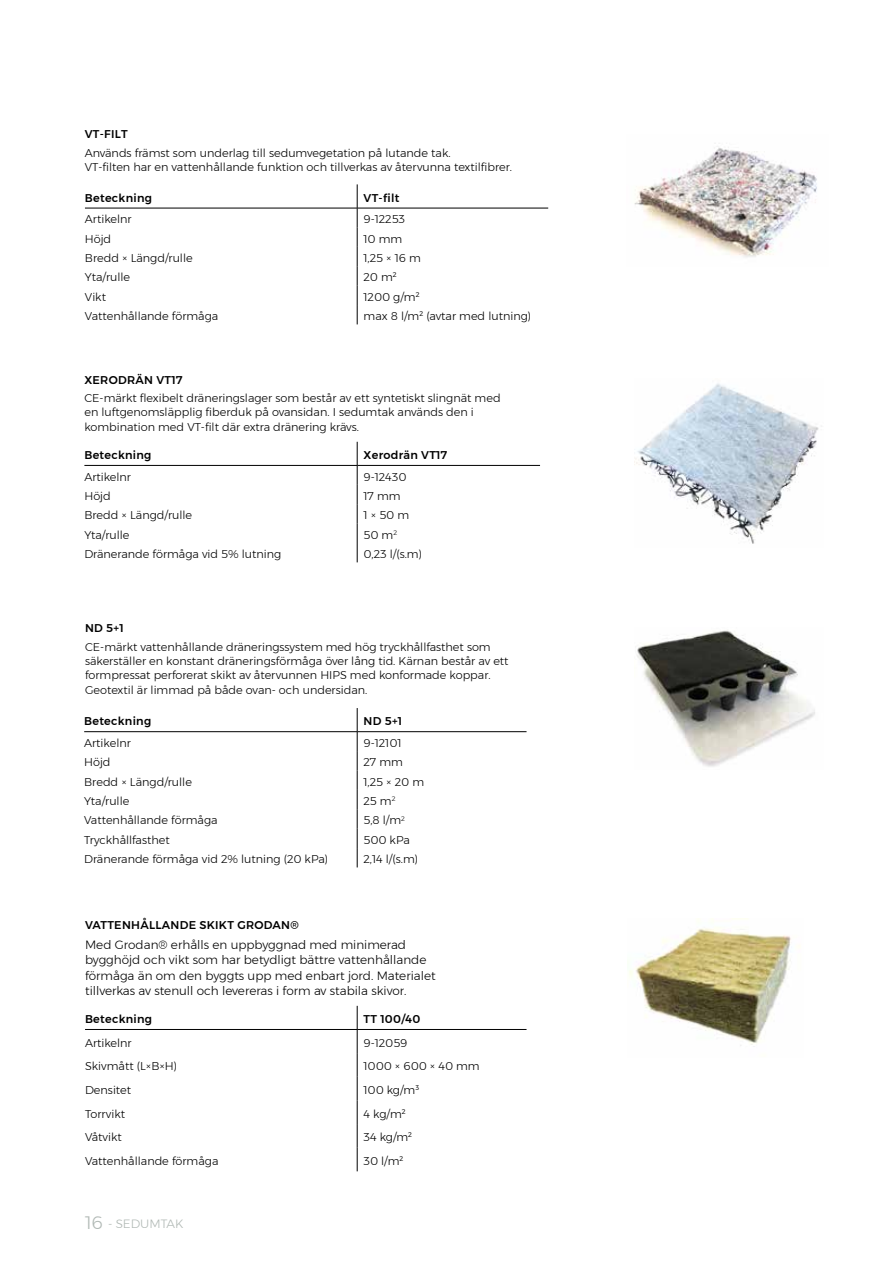
<style>
.page{position:relative;width:893px;height:1263px;background:#fff}
.page>*{position:absolute;margin:0;border:0;box-sizing:border-box;transform-origin:0 0}
.t1{font:300 12px/15.5px "Montserrat";color:#000}
.t2{font:300 12px "Montserrat";color:#b1b9b5}
.t3{font:300 11.25px/14.2px "Montserrat";color:#000}
.t4{font:500 11.25px "Montserrat";letter-spacing:.025em;color:#000}
.s1{font-size:18px}
</style>
<div class="page">
<img style="left:634px;top:146px;width:183px;height:112px">
<svg style="left:357px;top:184px;width:1px;height:140px"></svg>
<hr style="left:85px;top:208px;width:272px;height:1px;background:#000">
<hr style="left:357px;top:208px;width:191px;height:1px;background:#000">
<svg style="left:357px;top:442px;width:1px;height:120px"></svg>
<hr style="left:84px;top:465px;width:273px;height:1px;background:#000">
<hr style="left:357px;top:465px;width:183px;height:1px;background:#000">
<svg style="left:357px;top:708px;width:1px;height:159px"></svg>
<hr style="left:84px;top:731px;width:273px;height:1px;background:#000">
<hr style="left:357px;top:731px;width:170px;height:1px;background:#000">
<hr style="left:85px;top:1029px;width:272px;height:1px;background:#000">
<hr style="left:357px;top:1029px;width:170px;height:1px;background:#000">
<svg style="left:357px;top:1006px;width:1px;height:165px"></svg>
<img style="left:629px;top:927px;width:171px;height:119px">
<img style="left:634px;top:383px;width:188px;height:161px">
<img style="left:637px;top:630px;width:178px;height:137px">
<p class="t4" style="left:85px;top:126px;width:45px">VT-FILT</p>
<p class="t3" style="left:85px;top:146px;width:429px">Används främst som underlag till sedumvegetation på lutande tak.<br>VT-filten har en vattenhållande funktion och tillverkas av återvunna textilfibrer.</p>
<p class="t4" style="left:85px;top:189px;width:69px">Beteckning</p>
<p class="t4" style="left:364px;top:189px;width:37px">VT-filt</p>
<p class="t3" style="left:85px;top:212px;width:48px">Artikelnr</p>
<p class="t3" style="left:364px;top:212px;width:43px">9-12253</p>
<p class="t3" style="left:85px;top:231px;width:28px">Höjd</p>
<p class="t3" style="left:364px;top:231px;width:40px">10 mm</p>
<p class="t3" style="left:85px;top:251px;width:109px">Bredd × Längd/rulle</p>
<p class="t3" style="left:364px;top:251px;width:59px">1,25 × 16 m</p>
<p class="t3" style="left:85px;top:270px;width:47px">Yta/rulle</p>
<p class="t3" style="left:364px;top:270px;width:35px">20 m²</p>
<p class="t3" style="left:85px;top:289px;width:23px">Vikt</p>
<p class="t3" style="left:364px;top:289px;width:57px">1200 g/m²</p>
<p class="t3" style="left:85px;top:309px;width:135px">Vattenhållande förmåga</p>
<p class="t3" style="left:364px;top:309px;width:169px">max 8 l/m² (avtar med lutning)</p>
<p class="t4" style="left:84px;top:371px;width:100px">XERODRÄN VT17</p>
<p class="t3" style="left:84px;top:391px;width:418px">CE-märkt flexibelt dräneringslager som består av ett syntetiskt slingnät med en luftgenomsläpplig fiberduk på ovansidan. I sedumtak används den i kombination med VT-filt där extra dränering krävs.</p>
<p class="t4" style="left:84px;top:446px;width:69px">Beteckning</p>
<p class="t4" style="left:364px;top:446px;width:85px">Xerodrän VT17</p>
<p class="t3" style="left:84px;top:469px;width:48px">Artikelnr</p>
<p class="t3" style="left:364px;top:469px;width:44px">9-12430</p>
<p class="t3" style="left:84px;top:489px;width:28px">Höjd</p>
<p class="t3" style="left:364px;top:489px;width:39px">17 mm</p>
<p class="t3" style="left:84px;top:508px;width:109px">Bredd × Längd/rulle</p>
<p class="t3" style="left:364px;top:508px;width:47px">1 × 50 m</p>
<p class="t3" style="left:84px;top:527px;width:47px">Yta/rulle</p>
<p class="t3" style="left:364px;top:527px;width:35px">50 m<sup>2</sup></p>
<p class="t3" style="left:84px;top:547px;width:198px">Dränerande förmåga vid 5% lutning</p>
<p class="t3" style="left:364px;top:547px;width:60px">0,23 l/(s.m)</p>
<p class="t4" style="left:85px;top:619px;width:40px">ND 5+1</p>
<p class="t3" style="left:85px;top:639px;width:425px">CE-märkt vattenhållande dräneringssystem med hög tryckhållfasthet som säkerställer en konstant dräneringsförmåga över lång tid. Kärnan består av ett formpressat perforerat skikt av återvunnen HIPS med konformade koppar.<br>Geotextil är limmad på både ovan- och undersidan.</p>
<p class="t4" style="left:84px;top:712px;width:69px">Beteckning</p>
<p class="t4" style="left:364px;top:712px;width:40px">ND 5+1</p>
<p class="t3" style="left:84px;top:735px;width:48px">Artikelnr</p>
<p class="t3" style="left:364px;top:735px;width:39px">9-12101</p>
<p class="t3" style="left:84px;top:755px;width:28px">Höjd</p>
<p class="t3" style="left:364px;top:755px;width:41px">27 mm</p>
<p class="t3" style="left:84px;top:774px;width:109px">Bredd × Längd/rulle</p>
<p class="t3" style="left:364px;top:774px;width:62px">1,25 × 20 m</p>
<p class="t3" style="left:84px;top:794px;width:47px">Yta/rulle</p>
<p class="t3" style="left:364px;top:794px;width:33px">25 m<sup>2</sup></p>
<p class="t3" style="left:84px;top:813px;width:135px">Vattenhållande förmåga</p>
<p class="t3" style="left:364px;top:813px;width:43px">5,8 l/m<sup>2</sup></p>
<p class="t3" style="left:84px;top:832px;width:87px">Tryckhållfasthet</p>
<p class="t3" style="left:364px;top:832px;width:48px">500 kPa</p>
<p class="t3" style="left:84px;top:852px;width:246px">Dränerande förmåga vid 2% lutning (20 kPa)</p>
<p class="t3" style="left:364px;top:852px;width:56px">2,14 l/(s.m)</p>
<p class="t4" style="left:85px;top:916px;width:215px">VATTENHÅLLANDE SKIKT GRODAN®</p>
<p class="t1" style="left:85px;top:936px;width:352px">Med Grodan® erhålls en uppbyggnad med minimerad bygghöjd och vikt som har betydligt bättre vattenhållande förmåga än om den byggts upp med enbart jord. Materialet tillverkas av stenull och levereras i form av stabila skivor.</p>
<p class="t4" style="left:85px;top:1010px;width:69px">Beteckning</p>
<p class="t4" style="left:364px;top:1010px;width:58px">TT 100/40</p>
<p class="t3" style="left:85px;top:1035px;width:48px">Artikelnr</p>
<p class="t3" style="left:364px;top:1035px;width:45px">9-12059</p>
<p class="t3" style="left:85px;top:1059px;width:94px">Skivmått (L×B×H)</p>
<p class="t3" style="left:364px;top:1059px;width:118px">1000 × 600 × 40 mm</p>
<p class="t3" style="left:85px;top:1083px;width:48px">Densitet</p>
<p class="t3" style="left:364px;top:1083px;width:57px">100 kg/m³</p>
<p class="t3" style="left:85px;top:1106px;width:42px">Torrvikt</p>
<p class="t3" style="left:364px;top:1106px;width:44px">4 kg/m²</p>
<p class="t3" style="left:85px;top:1130px;width:38px">Våtvikt</p>
<p class="t3" style="left:364px;top:1130px;width:50px">34 kg/m²</p>
<p class="t3" style="left:85px;top:1154px;width:135px">Vattenhållande förmåga</p>
<p class="t3" style="left:364px;top:1154px;width:41px">30 l/m²</p>
<p class="t2" style="left:85px;top:1214px;width:100px"><span class="s1">16</span> - SEDUMTAK</p>
</div>
